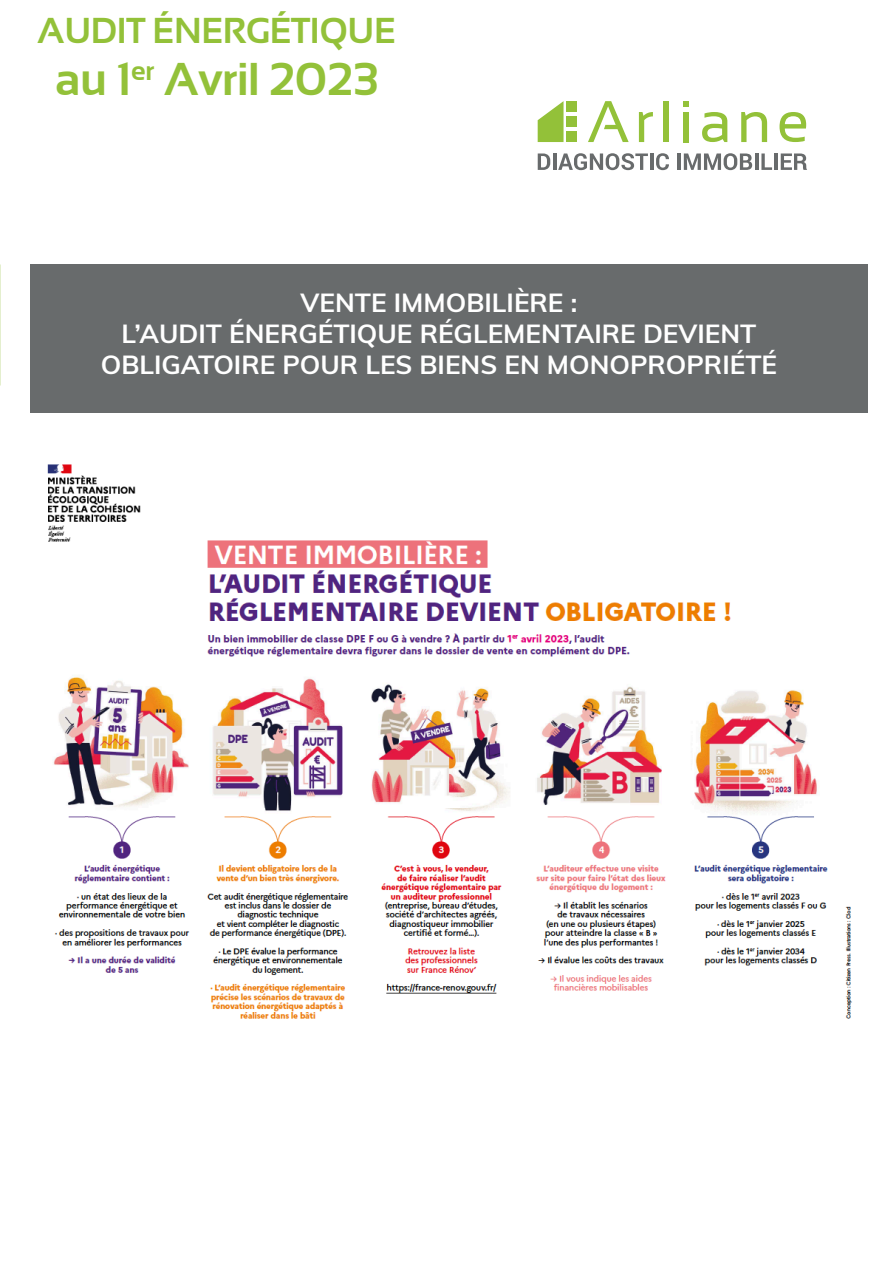
<style>
.page{position:relative;width:893px;height:1263px;background:#fff}
.page>*{position:absolute;margin:0;border:0;box-sizing:border-box;transform-origin:0 0}
.t1{font:700 46.05px "Sansation";letter-spacing:-.01em;color:#93c139}
.t2{font:700 36px "Sansation";letter-spacing:-.01em;color:#93c139}
.t3{font:700 26.25px/31.5px "Muli";color:#fff;text-align:center}
</style>
<div class="page">
<div style="left:30px;top:264px;width:837px;height:148px;background:#686b6c"></div>
<svg style="left:538px;top:153px;width:12px;height:17px"></svg>
<hr style="left:553px;top:153px;width:3px;height:17px;background:#686b6c">
<svg style="left:558px;top:153px;width:90px;height:17px"></svg>
<hr style="left:650px;top:153px;width:3px;height:17px;background:#686b6c">
<svg style="left:656px;top:153px;width:13px;height:17px"></svg>
<hr style="left:677px;top:153px;width:3px;height:17px;background:#686b6c">
<svg style="left:684px;top:153px;width:68px;height:17px"></svg>
<hr style="left:755px;top:153px;width:3px;height:17px;background:#686b6c">
<svg style="left:761px;top:153px;width:11px;height:17px"></svg>
<hr style="left:774px;top:153px;width:3px;height:17px;background:#686b6c">
<svg style="left:781px;top:153px;width:26px;height:17px"></svg>
<svg style="left:588px;top:101px;width:41px;height:41px"></svg>
<svg style="left:639px;top:112px;width:14px;height:30px"></svg>
<div style="left:664px;top:101px;width:5px;height:41px;background:#93c139"></div>
<div style="left:684px;top:112px;width:5px;height:30px;background:#93c139"></div>
<svg style="left:684px;top:101px;width:5px;height:5px"></svg>
<svg style="left:702px;top:112px;width:25px;height:30px"></svg>
<svg style="left:741px;top:112px;width:26px;height:30px"></svg>
<svg style="left:779px;top:112px;width:27px;height:30px"></svg>
<svg style="left:538px;top:101px;width:25px;height:41px"></svg>
<div style="left:566px;top:116px;width:11px;height:11px;background:#93c139"></div>
<div style="left:566px;top:131px;width:11px;height:11px;background:#93c139"></div>
<div style="left:566px;top:101px;width:11px;height:11px;background:#93c139"></div>
<img style="left:47px;top:464px;width:805px;height:555px">
<p class="t2" style="left:37px;top:11px;width:360px">AUDIT ÉNERGÉTIQUE</p>
<p class="t1" style="left:55px;top:54px;width:324px">au 1<sup>er</sup> Avril 2023</p>
<p class="t3" style="left:301px;top:285px;width:278px">VENTE IMMOBILIÈRE :</p>
<p class="t3" style="left:101px;top:317px;width:678px">L’AUDIT ÉNERGÉTIQUE RÉGLEMENTAIRE DEVIENT<br>OBLIGATOIRE POUR LES BIENS EN MONOPROPRIÉTÉ</p>
</div>
